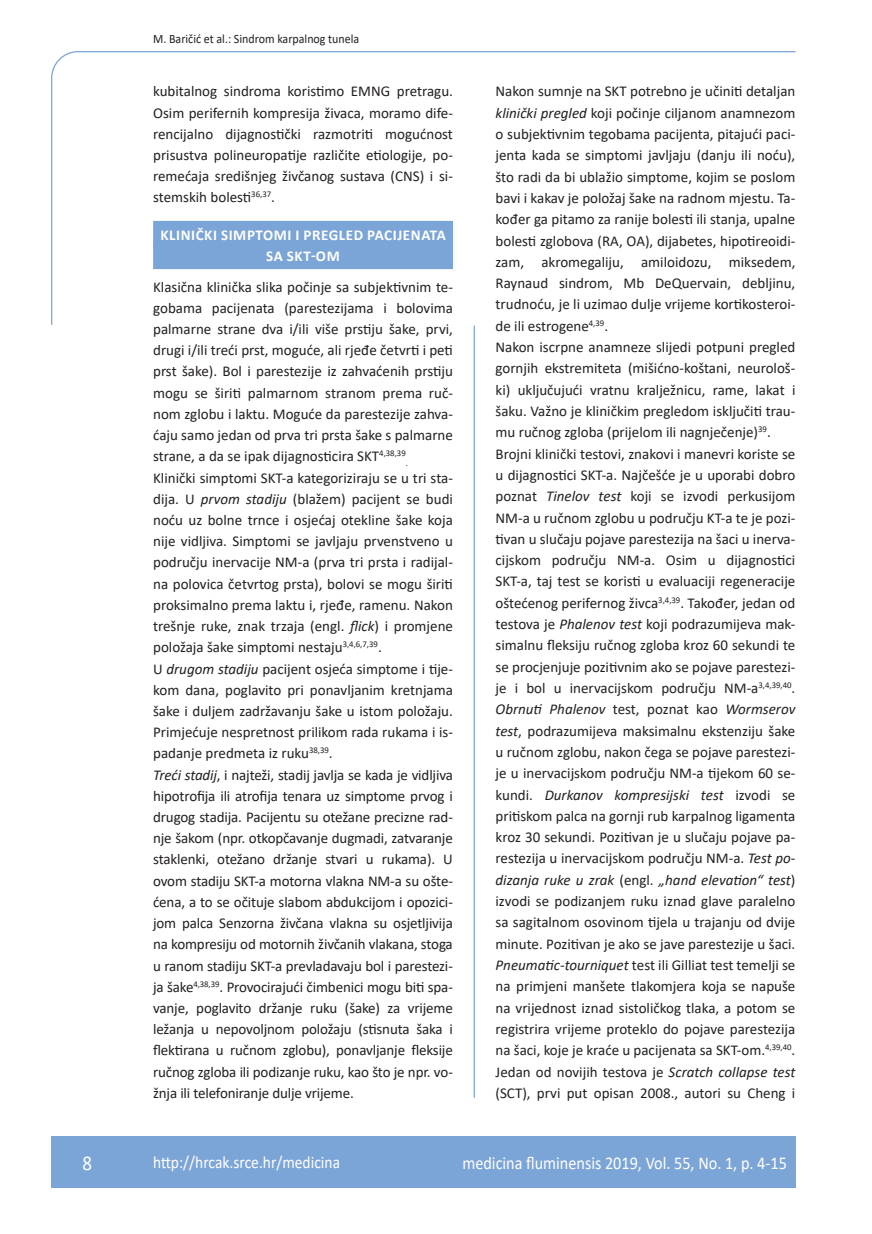
<style>
.page{position:relative;width:872px;height:1234px;background:#fff}
.page>*{position:absolute;margin:0;border:0;box-sizing:border-box;transform-origin:0 0}
.t1{font:21px "Calibri";color:#fff;scale:.9 1}
.t2{font:18px "Calibri";color:#fff;scale:.9 1}
.t3{font:17.25px "Calibri";color:#fff;scale:.9 1}
.osnovni_tekst{font:15px/21.3px "Calibri";color:#231f20;text-align:justify}
.naslov_ruler{font:700 15px "Calibri";letter-spacing:.04em;color:#fff}
.glava{font:12.75px "Calibri";color:#231f20;scale:.94 1}
.osnovni_tekst-2{font:8.7px "Calibri";color:#231f20}
.s1{font-style:italic}
</style>
<div class="page">
<svg style="left:51px;top:51px;width:745px;height:274px"></svg>
<hr style="left:473px;top:325px;width:2px;height:772px;background:#7ca5d7">
<div style="left:51px;top:1135px;width:744px;height:51px;background:#7ca5d7"></div>
<div style="left:153px;top:221px;width:300px;height:27px;background:#7ca5d7"></div>
<div style="left:153px;top:242px;width:300px;height:27px;background:#7ca5d7"></div>
<p class="glava" style="left:153px;top:29px;width:221px">M. Baričić et al.: Sindrom karpalnog tunela</p>
<p class="osnovni_tekst" style="left:153px;top:80px;width:301px">kubitalnog sindroma koristimo EMNG pretragu.<br>Osim perifernih kompresija živaca, moramo dife&shy;rencijalno dijagnostički razmotriti mogućnost prisustva polineuropatije različite etiologije, po&shy;remećaja središnjeg živčanog sustava (CNS) i si&shy;stemskih bolesti<sup>36,37</sup>.</p>
<p class="naslov_ruler" style="left:160px;top:224px;width:287px">KLINIČKI SIMPTOMI I PREGLED PACIJENATA</p>
<p class="naslov_ruler" style="left:266px;top:245px;width:75px">SA SKT-OM</p>
<p class="osnovni_tekst" style="left:153px;top:275px;width:301px">Klasična klinička slika počinje sa subjektivnim te&shy;gobama pacijenata (parestezijama i bolovima palmarne strane dva i/ili više prstiju šake, prvi, drugi i/ili treći prst, moguće, ali rjeđe četvrti i peti prst šake). Bol i parestezije iz zahvaćenih prstiju mogu se širiti palmarnom stranom prema ruč&shy;nom zglobu i laktu. Moguće da parestezije zahva&shy;ćaju samo jedan od prva tri prsta šake s palmarne strane, a da se ipak dijagnosticira SKT<sup>4,38,39</sup></p>
<p class="osnovni_tekst-2" style="left:406px;top:457px;width:4px">.</p>
<p class="osnovni_tekst" style="left:153px;top:466px;width:301px">Klinički simptomi SKT-a kategoriziraju se u tri sta&shy;dija. U <span class="s1">prvom stadiju</span> (blažem) pacijent se budi noću uz bolne trnce i osjećaj otekline šake koja nije vidljiva. Simptomi se javljaju prvenstveno u području inervacije NM-a (prva tri prsta i radijal&shy;na polovica četvrtog prsta), bolovi se mogu širiti proksimalno prema laktu i, rjeđe, ramenu. Nakon trešnje ruke, znak trzaja (engl. <span class="s1">flick</span>) i promjene položaja šake simptomi nestaju<sup>3,4,6,7,39</sup>.</p>
<p class="osnovni_tekst" style="left:153px;top:657px;width:301px">U <span class="s1">drugom stadiju</span> pacijent osjeća simptome i tije&shy;kom dana, poglavito pri ponavljanim kretnjama šake i duljem zadržavanju šake u istom položaju.<br>Primjećuje nespretnost prilikom rada rukama i is&shy;padanje predmeta iz ruku<sup>38,39</sup>.</p>
<p class="osnovni_tekst" style="left:153px;top:763px;width:301px"><span class="s1">Treći stadij</span>, i najteži, stadij javlja se kada je vidljiva hipotrofija ili atrofija tenara uz simptome prvog i drugog stadija. Pacijentu su otežane precizne rad&shy;nje šakom (npr. otkopčavanje dugmadi, zatvaranje staklenki, otežano držanje stvari u rukama). U ovom stadiju SKT-a motorna vlakna NM-a su ošte&shy;ćena, a to se očituje slabom abdukcijom i opozici&shy;jom palca Senzorna živčana vlakna su osjetljivija na kompresiju od motornih živčanih vlakana, stoga u ranom stadiju SKT-a prevladavaju bol i parestezi&shy;ja šake<sup>4,38,39</sup>. Provocirajući čimbenici mogu biti spa&shy;vanje, poglavito držanje ruku (šake) za vrijeme ležanja u nepovoljnom položaju (stisnuta šaka i flektirana u ručnom zglobu), ponavljanje fleksije ručnog zgloba ili podizanje ruku, kao što je npr. vo&shy;žnja ili telefoniranje dulje vrijeme.</p>
<p class="osnovni_tekst" style="left:495px;top:80px;width:301px">Nakon sumnje na SKT potrebno je učiniti detaljan <span class="s1">klinički pregled</span> koji počinje ciljanom anamnezom o subjektivnim tegobama pacijenta, pitajući paci&shy;jenta kada se simptomi javljaju (danju ili noću), što radi da bi ublažio simptome, kojim se poslom bavi i kakav je položaj šake na radnom mjestu. Ta&shy;kođer ga pitamo za ranije bolesti ili stanja, upalne bolesti zglobova (RA, OA), dijabetes, hipotireoidi&shy;zam, akromegaliju, amiloidozu, miksedem, Raynaud sindrom, Mb DeQuervain, debljinu, trudnoću, je li uzimao dulje vrijeme kortikosteroi&shy;de ili estrogene<sup>4,39</sup>.</p>
<p class="osnovni_tekst" style="left:495px;top:336px;width:301px">Nakon iscrpne anamneze slijedi potpuni pregled gornjih ekstremiteta (mišićno-koštani, neurološ&shy;ki) uključujući vratnu kralježnicu, rame, lakat i šaku. Važno je kliničkim pregledom isključiti trau&shy;mu ručnog zgloba (prijelom ili nagnječenje)<sup>39</sup>.</p>
<p class="osnovni_tekst" style="left:495px;top:442px;width:301px">Brojni klinički testovi, znakovi i manevri koriste se u dijagnostici SKT-a. Najčešće je u uporabi dobro poznat <span class="s1">Tinelov test</span> koji se izvodi perkusijom NM-a u ručnom zglobu u području KT-a te je pozi&shy;tivan u slučaju pojave parestezija na šaci u inerva&shy;cijskom području NM-a. Osim u dijagnostici SKT-a, taj test se koristi u evaluaciji regeneracije oštećenog perifernog živca<sup>3,4,39</sup>. Također, jedan od testova je <span class="s1">Phalenov test</span> koji podrazumijeva mak&shy;simalnu fleksiju ručnog zgloba kroz 60 sekundi te se procjenjuje pozitivnim ako se pojave parestezi&shy;je i bol u inervacijskom području NM-a<sup>3,4,39,40</sup>.<br><span class="s1">Obrnuti Phalenov</span> test, poznat kao <span class="s1">Wormserov test</span>, podrazumijeva maksimalnu ekstenziju šake u ručnom zglobu, nakon čega se pojave parestezi&shy;je u inervacijskom području NM-a tijekom 60 se&shy;kundi. <span class="s1">Durkanov kompresijski test</span> izvodi se pritiskom palca na gornji rub karpalnog ligamenta kroz 30 sekundi. Pozitivan je u slučaju pojave pa&shy;restezija u inervacijskom području NM-a. <span class="s1">Test po&shy;dizanja ruke u zrak</span> (engl. <span class="s1">„hand elevation“ test</span>) izvodi se podizanjem ruku iznad glave paralelno sa sagitalnom osovinom tijela u trajanju od dvije minute. Pozitivan je ako se jave parestezije u šaci.<br><span class="s1">Pneumatic-tourniquet</span> test ili Gilliat test temelji se na primjeni manšete tlakomjera koja se napuše na vrijednost iznad sistoličkog tlaka, a potom se registrira vrijeme proteklo do pojave parestezija na šaci, koje je kraće u pacijenata sa SKT-om.<sup>4,39,40</sup>.<br>Jedan od novijih testova je <span class="s1">Scratch collapse test </span>(SCT), prvi put opisan 2008., autori su Cheng i</p>
<p class="t1" style="left:82px;top:1147px;width:12px">8</p>
<p class="t3" style="left:153px;top:1149px;width:209px">http://hrcak.srce.hr/medicina</p>
<p class="t2" style="left:462px;top:1149px;width:362px">medicina fluminensis 2019, Vol. 55, No. 1, p. 4-15</p>
</div>
